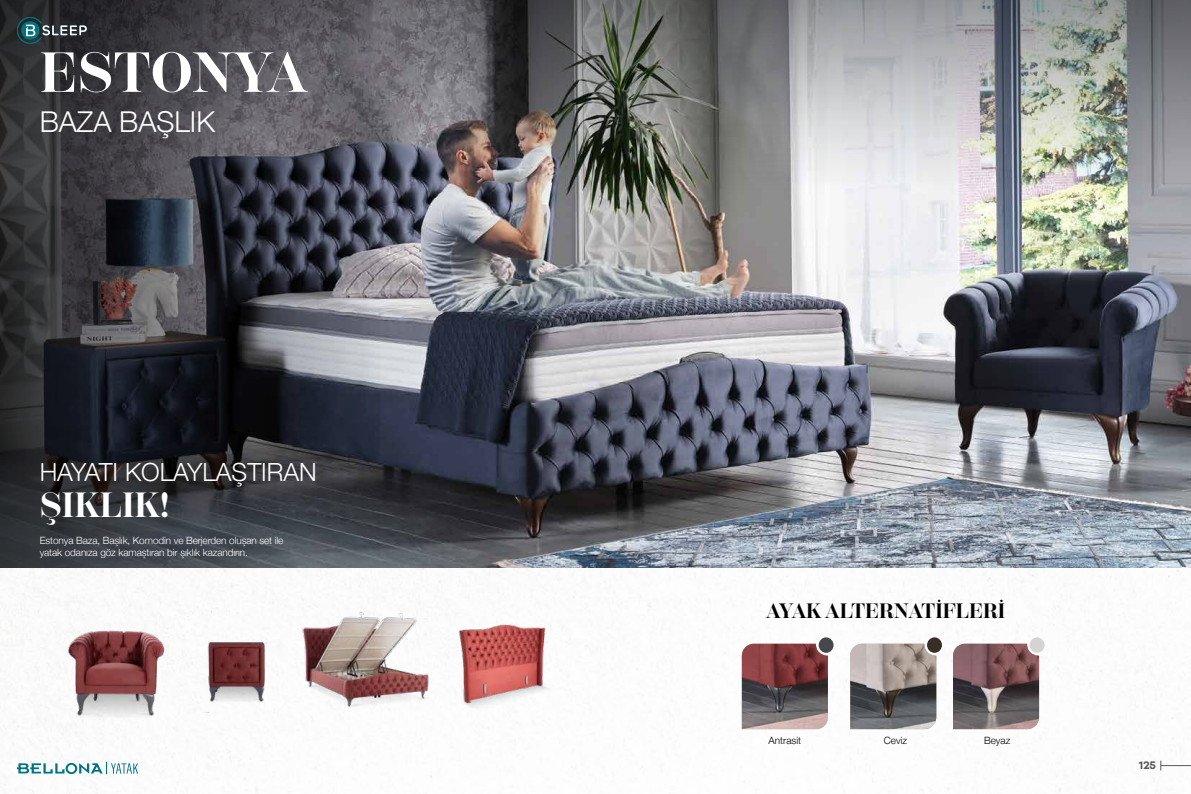
<style>
.page{position:relative;width:1191px;height:794px;background:#fff}
.page>*{position:absolute;margin:0;border:0;box-sizing:border-box;transform-origin:0 0}
.t1{font:700 56.3px "Scotch Display";color:#fff}
.t2{font:700 35px "Scotch Display";color:#fff}
.t3{font:300 28.7px "Helvetica Neue";color:#fff}
.t4{font:300 25px "Helvetica Neue";color:#fff}
.t5{font:700 20.8px "Scotch Display";color:#000}
.t6{font:300 10px/12px "Helvetica Neue";letter-spacing:-.01em;color:#fff}
.t7{font:300 10px "Helvetica Neue";color:#000}
.t8{font:700 10px "Galano Classic";color:#595957}
</style>
<div class="page">
<img style="left:381px;top:190px;width:810px;height:377px">
<img style="left:381px;top:0;width:810px;height:190px">
<svg style="left:0;top:0;width:381px;height:567px;background:#3c3d43"></svg>
<img style="left:496px;top:624px;width:54px;height:78px">
<img style="left:0;top:584px;width:223px;height:210px">
<img style="left:223px;top:557px;width:273px;height:235px">
<img style="left:301px;top:599px;width:132px;height:114px">
<svg style="left:17px;top:762px;width:121px;height:12px"></svg>
<svg style="left:17px;top:17px;width:70px;height:27px;background:#3b4f53"></svg>
<img style="left:953px;top:644px;width:86px;height:85px">
<img style="left:850px;top:644px;width:86px;height:85px">
<img style="left:742px;top:644px;width:86px;height:85px">
<div style="left:818px;top:637px;width:15px;height:16px;background:#48474c;border-radius:50%"></div>
<div style="left:927px;top:637px;width:15px;height:16px;background:#372e26;border-radius:50%"></div>
<div style="left:1029px;top:637px;width:15px;height:16px;background:#d7d3d1;border-radius:50%"></div>
<hr style="left:1161px;top:765px;width:30px;height:1px;background:#595957">
<h1 class="t1" style="left:40px;top:40px;width:269px">ESTONYA</h1>
<h3 class="t3" style="left:40px;top:98px;width:177px">BAZA BAŞLIK</h3>
<h3 class="t4" style="left:40px;top:452px;width:279px">HAYATI KOLAYLAŞTIRAN</h3>
<h2 class="t2" style="left:40px;top:485px;width:132px">ŞIKLIK!</h2>
<p class="t6" style="left:40px;top:533px;width:245px">Estonya Baza, Başlık, Komodin ve Berjerden oluşan set ile yatak odanıza göz kamaştıran bir şıklık kazandırın.</p>
<h3 class="t5" style="left:766px;top:598px;width:240px">AYAK ALTERNATİFLERİ</h3>
<p class="t7" style="left:768px;top:732px;width:34px">Antrasit</p>
<p class="t7" style="left:884px;top:732px;width:25px">Ceviz</p>
<p class="t7" style="left:984px;top:732px;width:28px">Beyaz</p>
<p class="t8" style="left:1138px;top:758px;width:19px">125</p>
</div>
